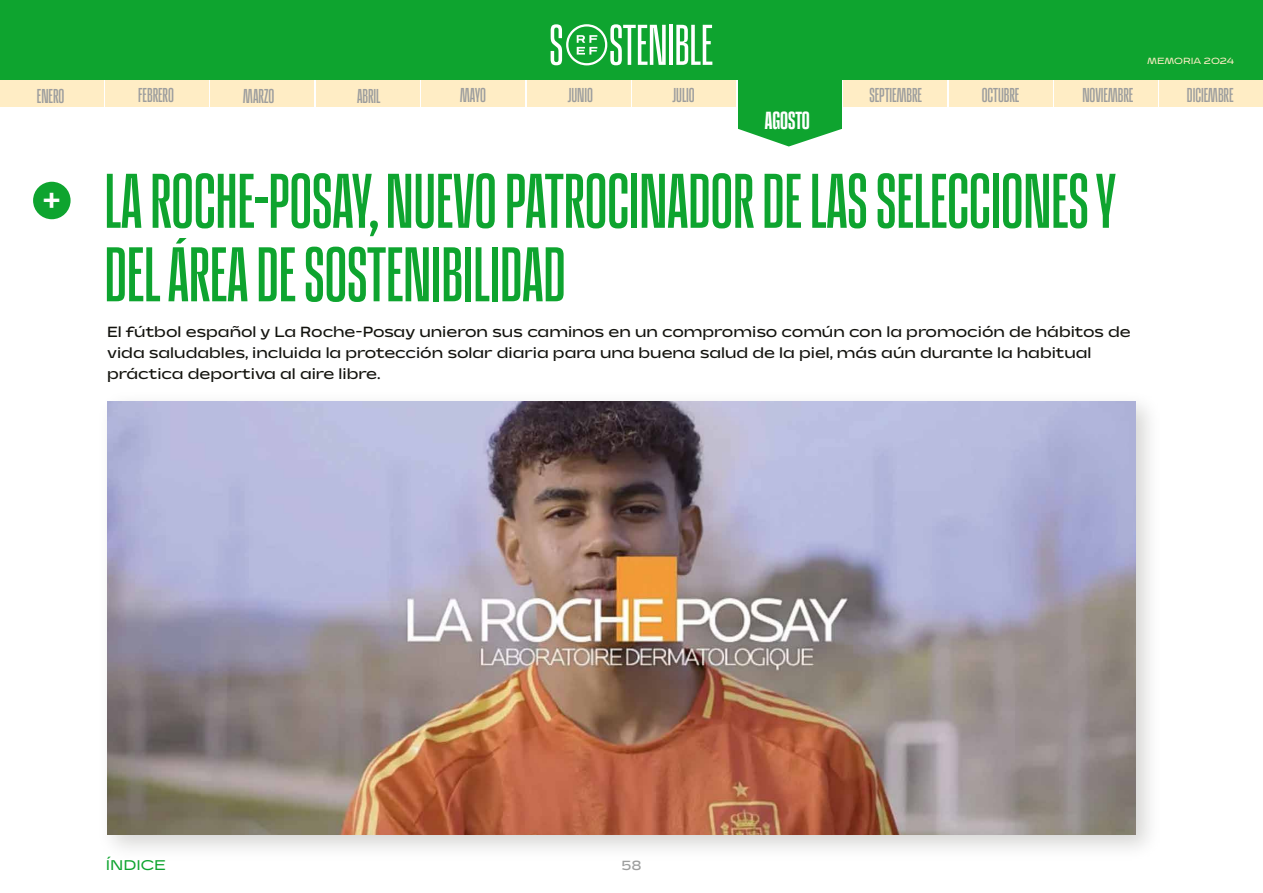
<style>
.page{position:relative;width:1263px;height:893px;background:#fff}
.page>*{position:absolute;margin:0;border:0;box-sizing:border-box;transform-origin:0 0}
.t1{font:600 75px/73.5px "La Roja Estrecha";color:#0ea42f}
.t2{font:600 33.45px "Montserrat";color:#fff}
.t3{font:700 24px "La Roja Estrecha";color:#fff}
.t4{font:600 19.5px "La Roja Estrecha";color:#9d9e9e}
.t5{font:600 15px/21px "La Rojita";color:#12120d}
.t6{font:600 13.65px "La Roja Ancha";color:#0ea42f}
.t7{font:600 13.5px "La Rojita";color:#9d9e9e}
.t8{font:600 8.7px "La Roja Ancha";color:#ffedc5}
</style>
<div class="page">
<div style="left:632px;top:78px;width:104px;height:29px;background:#ffedc5"></div>
<div style="left:527px;top:78px;width:104px;height:29px;background:#ffedc5"></div>
<div style="left:316px;top:79px;width:104px;height:28px;background:#ffedc5"></div>
<div style="left:210px;top:79px;width:104px;height:28px;background:#ffedc5"></div>
<div style="left:105px;top:78px;width:104px;height:29px;background:#ffedc5"></div>
<div style="left:0;top:78px;width:103px;height:29px;background:#ffedc5"></div>
<div style="left:421px;top:78px;width:104px;height:29px;background:#ffedc5"></div>
<div style="left:843px;top:78px;width:104px;height:29px;background:#ffedc5"></div>
<div style="left:1054px;top:78px;width:104px;height:29px;background:#ffedc5"></div>
<div style="left:1160px;top:78px;width:103px;height:29px;background:#ffedc5"></div>
<div style="left:738px;top:75px;width:104px;height:54px;background:#0ea42f"></div>
<svg style="left:738px;top:129px;width:104px;height:17px"></svg>
<div style="left:949px;top:78px;width:103px;height:29px;background:#ffedc5"></div>
<div style="left:0;top:0;width:1263px;height:79px;background:#0ea42f"></div>
<svg style="left:551px;top:24px;width:115px;height:41px"></svg>
<hr style="left:669px;top:25px;width:4px;height:40px;background:#fff">
<svg style="left:676px;top:25px;width:36px;height:40px"></svg>
<img style="left:107px;top:401px;width:1043px;height:448px">
<img style="left:107px;top:401px;width:1028px;height:433px">
<div style="left:33px;top:182px;width:38px;height:37px;background:#0ea42f;border-radius:50%"></div>
<h3 class="t4" style="left:37px;top:85px;width:29px">ENERO</h3>
<h2 class="t2" style="left:42px;top:177px;width:21px">+</h2>
<p class="t8" style="left:1147px;top:55px;width:89px">MEMORIA 2024</p>
<h3 class="t4" style="left:138px;top:84px;width:37px">FEBRERO</h3>
<h3 class="t4" style="left:460px;top:84px;width:27px">MAYO</h3>
<h3 class="t4" style="left:869px;top:84px;width:54px">SEPTIEMBRE</h3>
<h3 class="t4" style="left:982px;top:84px;width:39px">OCTUBRE</h3>
<h3 class="t4" style="left:1082px;top:84px;width:52px">NOVIEMBRE</h3>
<h3 class="t4" style="left:1187px;top:84px;width:48px">DICIEMBRE</h3>
<h3 class="t4" style="left:243px;top:84px;width:32px">MARZO</h3>
<h3 class="t4" style="left:357px;top:84px;width:25px">ABRIL</h3>
<h3 class="t4" style="left:568px;top:84px;width:27px">JUNIO</h3>
<h3 class="t4" style="left:672px;top:84px;width:24px">JULIO</h3>
<h3 class="t3" style="left:765px;top:106px;width:47px">AGOSTO</h3>
<h1 class="t1" style="left:105px;top:163px;width:1012px">LA ROCHE-POSAY, NUEVO PATROCINADOR DE LAS SELECCIONES Y<br>DEL ÁREA DE SOSTENIBILIDAD</h1>
<p class="t5" style="left:107px;top:321px;width:1025px">El fútbol español y La Roche-Posay unieron sus caminos en un compromiso común con la promoción de hábitos de vida saludables, incluida la protección solar diaria para una buena salud de la piel, más aún durante la habitual práctica deportiva al aire libre.</p>
<p class="t6" style="left:106px;top:856px;width:62px">ÍNDICE</p>
<p class="t7" style="left:621px;top:858px;width:22px">58</p>
</div>
